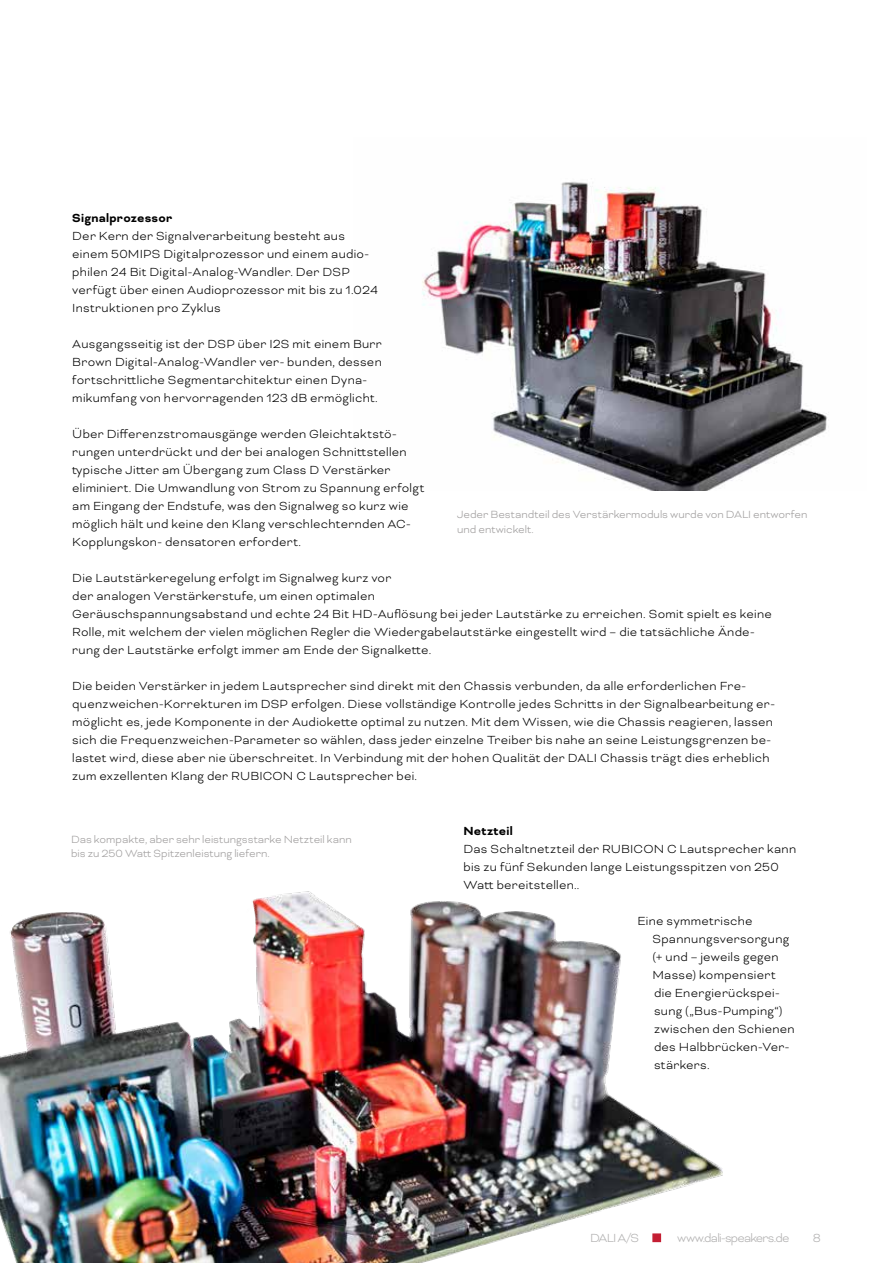
<style>
.page{position:relative;width:893px;height:1263px;background:#fff}
.page>*{position:absolute;margin:0;border:0;box-sizing:border-box;transform-origin:0 0}
.t1{font:300 13.5px/18px "Bicyclette";letter-spacing:.02em;color:#000}
.t2{font:300 13.5px "Bicyclette";letter-spacing:-.055em;color:#b2b1b1}
.t3{font:700 13.5px "Bicyclette";letter-spacing:.02em;color:#000}
.t4{font:300 12px/14.4px "Bicyclette";color:#a09e9e}
</style>
<div class="page">
<img style="left:422px;top:181px;width:405px;height:310px">
<img style="left:0;top:891px;width:723px;height:372px">
<p class="t3" style="left:72px;top:210px;width:101px">Signalprozessor</p>
<p class="t1" style="left:72px;top:226px;width:307px">Der Kern der Signalverarbeitung besteht aus einem 50MIPS Digitalprozessor und einem audio&shy;philen 24 Bit Digital-Analog-Wandler. Der DSP verfügt über einen Audioprozessor mit bis zu 1.024<br>Instruktionen pro Zyklus</p>
<p class="t1" style="left:72px;top:334px;width:311px">Ausgangsseitig ist der DSP über I2S mit einem Burr Brown Digital-Analog-Wandler ver- bunden, dessen fortschrittliche Segmentarchitektur einen Dyna&shy;mikumfang von hervorragenden 123 dB ermöglicht.</p>
<p class="t1" style="left:72px;top:424px;width:354px">Über Differenzstromausgänge werden Gleichtaktstö&shy;rungen unterdrückt und der bei analogen Schnittstellen typische Jitter am Übergang zum Class D Verstärker eliminiert. Die Umwandlung von Strom zu Spannung erfolgt am Eingang der Endstufe, was den Signalweg so kurz wie möglich hält und keine den Klang verschlechternden AC-Kopplungskon- densatoren erfordert.</p>
<p class="t1" style="left:72px;top:568px;width:701px">Die Lautstärkeregelung erfolgt im Signalweg kurz vor<br>der analogen Verstärkerstufe, um einen optimalen<br>Geräuschspannungsabstand und echte 24 Bit HD-Auflösung bei jeder Lautstärke zu erreichen. Somit spielt es keine Rolle, mit welchem der vielen möglichen Regler die Wiedergabelautstärke eingestellt wird – die tatsächliche Ände&shy;rung der Lautstärke erfolgt immer am Ende der Signalkette.</p>
<p class="t1" style="left:72px;top:676px;width:704px">Die beiden Verstärker in jedem Lautsprecher sind direkt mit den Chassis verbunden, da alle erforderlichen Fre&shy;quenzweichen-Korrekturen im DSP erfolgen. Diese vollständige Kontrolle jedes Schritts in der Signalbearbeitung er&shy;möglicht es, jede Komponente in der Audiokette optimal zu nutzen. Mit dem Wissen, wie die Chassis reagieren, lassen sich die Frequenzweichen-Parameter so wählen, dass jeder einzelne Treiber bis nahe an seine Leistungsgrenzen be&shy;lastet wird, diese aber nie überschreitet. In Verbindung mit der hohen Qualität der DALI Chassis trägt dies erheblich zum exzellenten Klang der RUBICON C Lautsprecher bei.</p>
<p class="t4" style="left:457px;top:507px;width:352px">Jeder Bestandteil des Verstärkermoduls wurde von DALI entworfen und entwickelt.</p>
<p class="t4" style="left:71px;top:832px;width:282px">Das kompakte, aber sehr leistungsstarke Netzteil kann bis zu 250 Watt Spitzenleistung liefern.</p>
<p class="t3" style="left:463px;top:823px;width:51px">Netzteil</p>
<p class="t1" style="left:463px;top:840px;width:334px">Das Schaltnetzteil der RUBICON C Lautsprecher kann bis zu fünf Sekunden lange Leistungsspitzen von 250<br>Watt bereitstellen..</p>
<p class="t1" style="left:652px;top:912px;width:144px;text-indent:-15px">Eine symmetrische<br>Spannungsversorgung (+ und – jeweils gegen<br>Masse) kompensiert die Energierückspei&shy;sung („Bus-Pumping“) zwischen den Schienen des Halbbrücken-Ver&shy;stärkers.</p>
<p class="t2" style="left:590px;top:1230px;width:50px">DALI A/S</p>
<p class="t2" style="left:677px;top:1230px;width:114px">www.dali-speakers.de</p>
<p class="t2" style="left:813px;top:1230px;width:10px">8</p>
</div>
